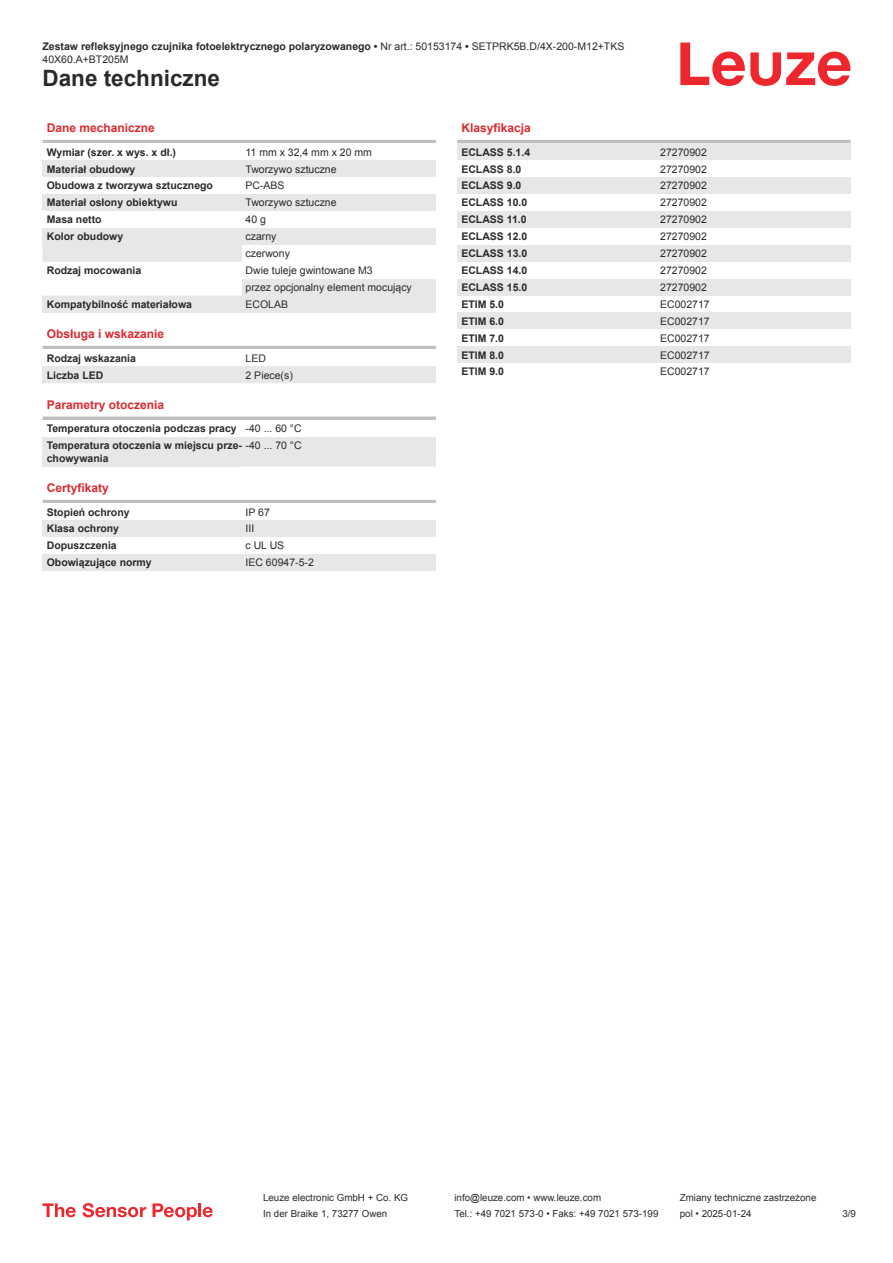
<style>
.page{position:relative;width:893px;height:1263px;background:#fff}
.page>*{position:absolute;margin:0;border:0;box-sizing:border-box;transform-origin:0 0}
.t1{font:700 22.5px "Arial";color:#2b292a}
.t2{font:700 12px "Arial";color:#db2a30}
.t3{font:700 10.5px/12.6px "Arial";color:#2b292a}
.t4{font:10.5px/17px "Arial";color:#2b292a}
.t5{font:9.75px "Arial";color:#2b292a}
.s1{font-weight:400}
</style>
<div class="page">
<svg style="left:680px;top:43px;width:170px;height:43px"></svg>
<svg style="left:43px;top:245px;width:393px;height:222px"></svg>
<hr style="left:43px;top:140px;width:393px;height:3px;background:#bdbfc1">
<div style="left:43px;top:160px;width:199px;height:17px;background:#e6e7e9"></div>
<div style="left:242px;top:160px;width:194px;height:17px;background:#e6e7e9"></div>
<div style="left:43px;top:194px;width:199px;height:17px;background:#e6e7e9"></div>
<div style="left:242px;top:194px;width:194px;height:17px;background:#e6e7e9"></div>
<div style="left:43px;top:228px;width:199px;height:17px;background:#e6e7e9"></div>
<div style="left:242px;top:228px;width:194px;height:17px;background:#e6e7e9"></div>
<div style="left:242px;top:245px;width:194px;height:17px;background:#fff"></div>
<div style="left:43px;top:262px;width:199px;height:17px;background:#fff"></div>
<div style="left:242px;top:262px;width:194px;height:17px;background:#fff"></div>
<div style="left:242px;top:279px;width:194px;height:17px;background:#e6e7e9"></div>
<div style="left:43px;top:296px;width:199px;height:16px;background:#e6e7e9"></div>
<div style="left:242px;top:296px;width:194px;height:16px;background:#e6e7e9"></div>
<div style="left:43px;top:329px;width:393px;height:19px;background:#fff"></div>
<hr style="left:43px;top:346px;width:393px;height:3px;background:#bdbfc1">
<div style="left:43px;top:349px;width:199px;height:17px;background:#fff"></div>
<div style="left:242px;top:349px;width:194px;height:17px;background:#fff"></div>
<div style="left:43px;top:366px;width:199px;height:17px;background:#e6e7e9"></div>
<div style="left:242px;top:366px;width:194px;height:17px;background:#e6e7e9"></div>
<div style="left:43px;top:400px;width:393px;height:18px;background:#fff"></div>
<svg style="left:43px;top:416px;width:393px;height:4px;background:#c5c7c9"></svg>
<div style="left:43px;top:420px;width:199px;height:17px;background:#fff"></div>
<div style="left:242px;top:420px;width:194px;height:17px;background:#fff"></div>
<div style="left:43px;top:437px;width:199px;height:29px;background:#e6e7e9"></div>
<div style="left:242px;top:437px;width:194px;height:17px;background:#e6e7e9"></div>
<hr style="left:43px;top:500px;width:393px;height:3px;background:#bdbfc1">
<div style="left:43px;top:520px;width:199px;height:17px;background:#e6e7e9"></div>
<div style="left:242px;top:520px;width:194px;height:17px;background:#e6e7e9"></div>
<div style="left:43px;top:554px;width:199px;height:17px;background:#e6e7e9"></div>
<div style="left:242px;top:554px;width:194px;height:17px;background:#e6e7e9"></div>
<hr style="left:457px;top:140px;width:393px;height:3px;background:#bdbfc1">
<div style="left:457px;top:143px;width:200px;height:17px;background:#e6e7e9"></div>
<div style="left:657px;top:143px;width:193px;height:17px;background:#e6e7e9"></div>
<div style="left:457px;top:177px;width:200px;height:17px;background:#e6e7e9"></div>
<div style="left:657px;top:177px;width:193px;height:17px;background:#e6e7e9"></div>
<div style="left:457px;top:211px;width:200px;height:17px;background:#e6e7e9"></div>
<div style="left:657px;top:211px;width:193px;height:17px;background:#e6e7e9"></div>
<div style="left:457px;top:245px;width:200px;height:17px;background:#e6e7e9"></div>
<div style="left:657px;top:245px;width:193px;height:17px;background:#e6e7e9"></div>
<div style="left:457px;top:279px;width:200px;height:17px;background:#e6e7e9"></div>
<div style="left:657px;top:279px;width:193px;height:17px;background:#e6e7e9"></div>
<div style="left:457px;top:312px;width:200px;height:17px;background:#e6e7e9"></div>
<div style="left:657px;top:312px;width:193px;height:17px;background:#e6e7e9"></div>
<div style="left:457px;top:346px;width:200px;height:17px;background:#e6e7e9"></div>
<div style="left:657px;top:346px;width:193px;height:17px;background:#e6e7e9"></div>
<svg style="left:43px;top:1203px;width:33px;height:14px"></svg>
<svg style="left:83px;top:1203px;width:63px;height:14px"></svg>
<svg style="left:153px;top:1203px;width:44px;height:17px"></svg>
<hr style="left:198px;top:1203px;width:3px;height:14px;background:#ed272d">
<svg style="left:203px;top:1207px;width:10px;height:10px"></svg>
<p class="t3" style="left:43px;top:41px;width:583px">Zestaw refleksyjnego czujnika fotoelektrycznego polaryzowanego • <span class="s1">Nr art.: 50153174</span> • <span class="s1">SETPRK5B.D/4X-200-M12+TKS<br>40X60.A+BT205M</span></p>
<h1 class="t1" style="left:43px;top:70px;width:179px">Dane techniczne</h1>
<p class="t2" style="left:47px;top:123px;width:110px">Dane mechaniczne</p>
<p class="t3" style="left:47px;top:146px;width:131px">Wymiar (szer. x wys. x dł.)</p>
<p class="t4" style="left:246px;top:143px;width:128px">11 mm x 32,4 mm x 20 mm</p>
<p class="t3" style="left:47px;top:163px;width:90px">Materiał obudowy</p>
<p class="t4" style="left:246px;top:160px;width:93px">Tworzywo sztuczne</p>
<p class="t3" style="left:47px;top:180px;width:168px">Obudowa z tworzywa sztucznego</p>
<p class="t4" style="left:246px;top:177px;width:41px">PC-ABS</p>
<p class="t3" style="left:47px;top:196px;width:132px">Materiał osłony obiektywu</p>
<p class="t4" style="left:246px;top:194px;width:93px">Tworzywo sztuczne</p>
<p class="t3" style="left:47px;top:214px;width:56px">Masa netto</p>
<p class="t4" style="left:246px;top:211px;width:22px">40 g</p>
<p class="t3" style="left:47px;top:231px;width:78px">Kolor obudowy</p>
<p class="t4" style="left:246px;top:228px;width:46px">czarny czerwony</p>
<p class="t3" style="left:47px;top:265px;width:96px">Rodzaj mocowania</p>
<p class="t4" style="left:246px;top:262px;width:168px">Dwie tuleje gwintowane M3<br>przez opcjonalny element mocujący</p>
<p class="t3" style="left:47px;top:298px;width:147px">Kompatybilność materiałowa</p>
<p class="t4" style="left:246px;top:296px;width:44px">ECOLAB</p>
<p class="t2" style="left:47px;top:325px;width:119px">Obsługa i wskazanie</p>
<p class="t3" style="left:47px;top:353px;width:91px">Rodzaj wskazania</p>
<p class="t4" style="left:246px;top:350px;width:22px">LED</p>
<p class="t3" style="left:47px;top:369px;width:58px">Liczba LED</p>
<p class="t4" style="left:246px;top:366px;width:49px">2 Piece(s)</p>
<p class="t2" style="left:47px;top:400px;width:119px">Parametry otoczenia</p>
<p class="t3" style="left:47px;top:421px;width:256px;line-height:17px">Temperatura otoczenia podczas pracy <span class="s1">-40 ... 60 °C<br></span>Temperatura otoczenia w miejscu prze- <span class="s1">-40 ... 70 °C</span></p>
<p class="t3" style="left:47px;top:453px;width:63px">chowywania</p>
<p class="t2" style="left:47px;top:483px;width:64px">Certyfikaty</p>
<p class="t3" style="left:47px;top:506px;width:84px">Stopień ochrony</p>
<p class="t4" style="left:246px;top:504px;width:26px">IP 67</p>
<p class="t3" style="left:47px;top:523px;width:74px">Klasa ochrony</p>
<p class="t4" style="left:246px;top:521px;width:10px">III</p>
<p class="t3" style="left:47px;top:540px;width:72px">Dopuszczenia</p>
<p class="t4" style="left:246px;top:537px;width:40px">c UL US</p>
<p class="t3" style="left:47px;top:556px;width:107px">Obowiązujące normy</p>
<p class="t4" style="left:246px;top:554px;width:70px">IEC 60947-5-2</p>
<p class="t2" style="left:461px;top:123px;width:71px">Klasyfikacja</p>
<p class="t3" style="left:461px;top:146px;width:70px">ECLASS 5.1.4</p>
<p class="t4" style="left:660px;top:143px;width:48px">27270902</p>
<p class="t3" style="left:461px;top:164px;width:62px">ECLASS 8.0</p>
<p class="t4" style="left:660px;top:160px;width:48px">27270902</p>
<p class="t3" style="left:461px;top:180px;width:62px">ECLASS 9.0</p>
<p class="t4" style="left:660px;top:177px;width:48px">27270902</p>
<p class="t3" style="left:461px;top:196px;width:67px">ECLASS 10.0</p>
<p class="t4" style="left:660px;top:194px;width:48px">27270902</p>
<p class="t3" style="left:461px;top:213px;width:67px">ECLASS 11.0</p>
<p class="t4" style="left:660px;top:211px;width:48px">27270902</p>
<p class="t3" style="left:461px;top:230px;width:67px">ECLASS 12.0</p>
<p class="t4" style="left:660px;top:228px;width:48px">27270902</p>
<p class="t3" style="left:461px;top:247px;width:67px">ECLASS 13.0</p>
<p class="t4" style="left:660px;top:245px;width:48px">27270902</p>
<p class="t3" style="left:461px;top:264px;width:67px">ECLASS 14.0</p>
<p class="t4" style="left:660px;top:262px;width:48px">27270902</p>
<p class="t3" style="left:461px;top:281px;width:67px">ECLASS 15.0</p>
<p class="t4" style="left:660px;top:279px;width:48px">27270902</p>
<p class="t3" style="left:461px;top:299px;width:44px">ETIM 5.0</p>
<p class="t4" style="left:660px;top:296px;width:51px">EC002717</p>
<p class="t3" style="left:461px;top:316px;width:44px">ETIM 6.0</p>
<p class="t4" style="left:660px;top:312px;width:51px">EC002717</p>
<p class="t3" style="left:461px;top:333px;width:44px">ETIM 7.0</p>
<p class="t4" style="left:660px;top:329px;width:51px">EC002717</p>
<p class="t3" style="left:461px;top:349px;width:44px">ETIM 8.0</p>
<p class="t4" style="left:660px;top:346px;width:51px">EC002717</p>
<p class="t3" style="left:461px;top:366px;width:44px">ETIM 9.0</p>
<p class="t4" style="left:660px;top:363px;width:51px">EC002717</p>
<p class="t5" style="left:263px;top:1191px;width:146px">Leuze electronic GmbH + Co. KG</p>
<p class="t5" style="left:454px;top:1191px;width:148px">info@leuze.com • www.leuze.com</p>
<p class="t5" style="left:680px;top:1191px;width:138px">Zmiany techniczne zastrzeżone</p>
<p class="t5" style="left:263px;top:1207px;width:126px">In der Braike 1, 73277 Owen</p>
<p class="t5" style="left:454px;top:1207px;width:205px">Tel.: +49 7021 573-0 • Faks: +49 7021 573-199</p>
<p class="t5" style="left:680px;top:1207px;width:73px">pol • 2025-01-24</p>
<p class="t5" style="left:842px;top:1210px;width:15px">3 /9</p>
</div>
